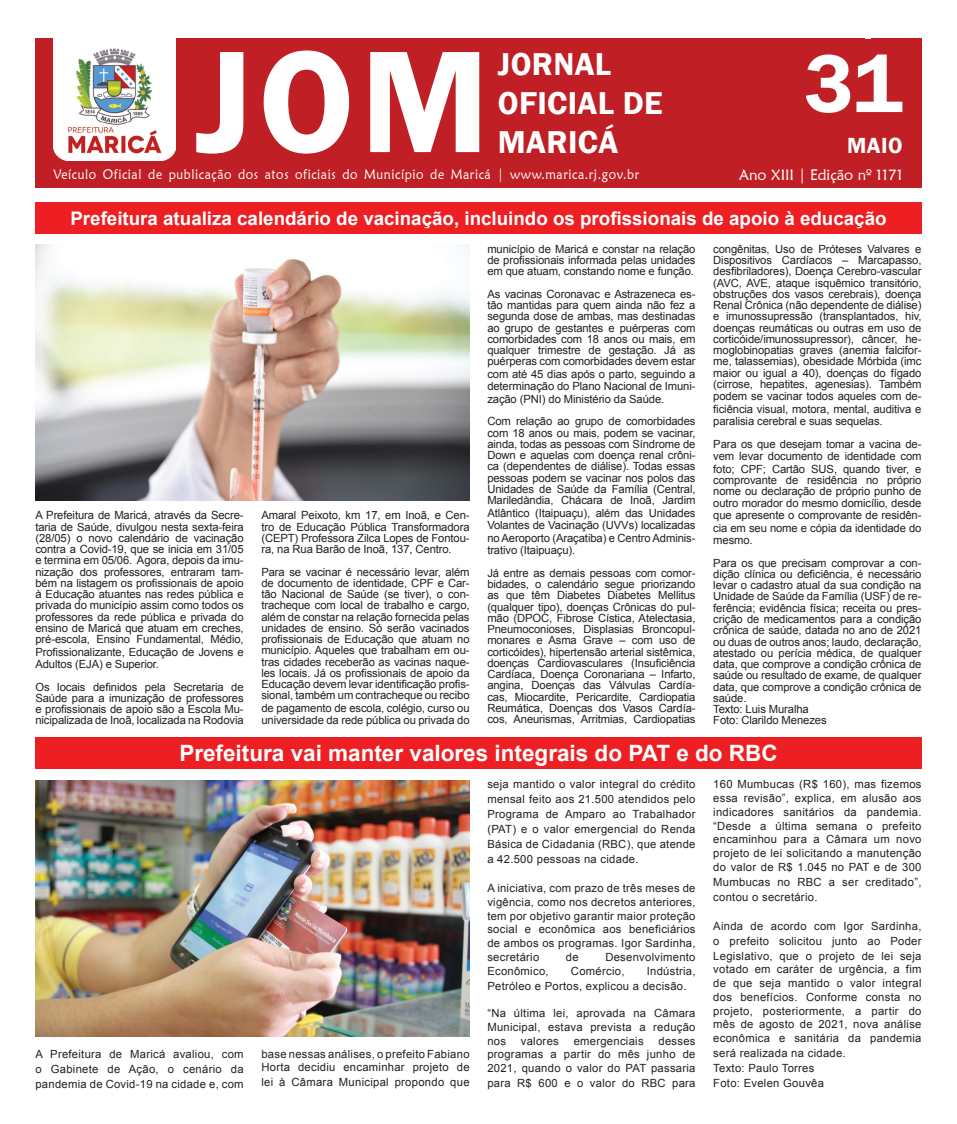
<style>
.page{position:relative;width:957px;height:1124px;background:#fff}
.page>*{position:absolute;margin:0;border:0;box-sizing:border-box;transform-origin:0 0}
.t1{font:600 150px "Franklin Gothic";color:#fff}
.t2{font:600 85px "Franklin Gothic";color:#fff}
.t3{font:600 32.5px/38.8px "Franklin Gothic";letter-spacing:.01em;color:#fff}
.t4{font:700 22.5px "Arial";color:#fff}
.t5{font:600 22.5px "Franklin Gothic";color:#fff}
.t6{font:700 18.75px "Arial";color:#fff}
.t7{font:15px "Maiandra GD";color:#fff}
.t8{font:13.75px "Maiandra GD";letter-spacing:.05em;color:#fff;scale:.9 1}
.t9{font:11.25px/11.2px "Arial";letter-spacing:-.01em;color:#231f20;text-align:justify}
.t10{font:11.25px/15px "Arial";letter-spacing:.025em;color:#231f20}
</style>
<div class="page">
<div style="left:870px;top:38px;width:51px;height:21px;background:#c02025"></div>
<div style="left:35px;top:38px;width:830px;height:21px;background:#c02025"></div>
<div style="left:35px;top:202px;width:886px;height:32px;background:#ee1f23"></div>
<div style="left:35px;top:736px;width:886px;height:32px;background:#ee1f23"></div>
<img style="left:35px;top:244px;width:435px;height:256px">
<img style="left:35px;top:780px;width:435px;height:255px">
<div style="left:35px;top:39px;width:886px;height:149px;background:#c02025"></div>
<img style="left:54px;top:38px;width:121px;height:123px">
<h1 class="t1" style="left:195px;top:9px;width:295px">JOM</h1>
<h3 class="t3" style="left:498px;top:45px;width:166px">JORNAL<br>OFICIAL DE<br>MARICÁ</h3>
<h2 class="t2" style="left:804px;top:31px;width:100px">31</h2>
<h3 class="t5" style="left:847px;top:131px;width:57px">MAIO</h3>
<p class="t8" style="left:54px;top:166px;width:652px">Veículo Oficial de publicação dos atos oficiais do Município de Maricá | www.marica.rj.gov.br</p>
<h3 class="t7" style="left:739px;top:166px;width:165px">Ano XIII | Edição nº 1171</h3>
<h3 class="t6" style="left:70px;top:206px;width:817px">Prefeitura atualiza calendário de vacinação, incluindo os profissionais de apoio à educação</h3>
<p class="t9" style="left:35px;top:509px;width:210px">A Prefeitura de Maricá, através da Secre&shy;taria de Saúde, divulgou nesta sexta-feira (28/05) o novo calendário de vacinação contra a Covid-19, que se inicia em 31/05 e termina em 05/06. Agora, depois da imu&shy;nização dos professores, entraram tam&shy;bém na listagem os profissionais de apoio à Educação atuantes nas redes pública e privada do município assim como todos os professores da rede pública e privada do ensino de Maricá que atuam em creches, pré-escola, Ensino Fundamental, Médio,</p>
<p class="t9" style="left:35px;top:645px;width:210px;line-height:12.5px">Profissionalizante, Educação de Jovens e<br>Adultos (EJA) e Superior.</p>
<p class="t9" style="left:35px;top:681px;width:210px">Os locais definidos pela Secretaria de Saúde para a imunização de professores e profissionais de apoio são a Escola Mu&shy;nicipalizada de Inoã, localizada na Rodovia</p>
<p class="t9" style="left:261px;top:509px;width:210px">Amaral Peixoto, km 17, em Inoã, e Cen&shy;tro de Educação Pública Transformadora (CEPT) Professora Zilca Lopes de Fontou&shy;ra, na Rua Barão de Inoã, 137, Centro.</p>
<p class="t9" style="left:261px;top:566px;width:210px">Para se vacinar é necessário levar, além de documento de identidade, CPF e Car&shy;tão Nacional de Saúde (se tiver), o con&shy;tracheque com local de trabalho e cargo, além de constar na relação fornecida pelas unidades de ensino. Só serão vacinados profissionais de Educação que atuam no município. Aqueles que trabalham em ou&shy;tras cidades receberão as vacinas naque&shy;les locais. Já os profissionais de apoio da Educação devem levar identificação profis&shy;sional, também um contracheque ou recibo</p>
<p class="t9" style="left:261px;top:701px;width:210px;line-height:12.5px">de pagamento de escola, colégio, curso ou universidade da rede pública ou privada do</p>
<p class="t9" style="left:487px;top:243px;width:210px">município de Maricá e constar na relação de profissionais informada pelas unidades em que atuam, constando nome e função.</p>
<p class="t9" style="left:487px;top:288px;width:210px">As vacinas Coronavac e Astrazeneca es&shy;tão mantidas para quem ainda não fez a segunda dose de ambas, mas destinadas ao grupo de gestantes e puérperas com comorbidades com 18 anos ou mais, em qualquer trimestre de gestação. Já as puérperas com comorbidades devem estar</p>
<p class="t9" style="left:487px;top:368px;width:210px;line-height:12.5px">com até 45 dias após o parto, seguindo a determinação do Plano Nacional de Imuni&shy;zação (PNI) do Ministério da Saúde.</p>
<p class="t9" style="left:487px;top:416px;width:210px">Com relação ao grupo de comorbidades com 18 anos ou mais, podem se vacinar, ainda, todas as pessoas com Síndrome de Down e aquelas com doença renal crôni&shy;ca (dependentes de diálise). Todas essas pessoas podem se vacinar nos polos das Unidades de Saúde da Família (Central, Mariledàndia, Chácara de Inoã, Jardim</p>
<p class="t9" style="left:487px;top:506px;width:210px;line-height:12.5px">Atlântico (Itaipuaçu), além das Unidades Volantes de Vacinação (UVVs) localizadas no Aeroporto (Araçatiba) e Centro Adminis&shy;trativo (Itaipuaçu).</p>
<p class="t9" style="left:487px;top:567px;width:210px">Já entre as demais pessoas com comor&shy;bidades, o calendário segue priorizando as que têm Diabetes Diabetes Mellitus (qualquer tipo), doenças Crônicas do pul&shy;mão (DPOC, Fibrose Cística, Atelectasia, Pneumoconioses, Displasias Broncopul&shy;monares e Asma Grave – com uso de corticóides), hipertensão arterial sistêmica, doenças Cardiovasculares (Insuficiência Cardíaca, Doença Coronariana – Infarto, angina, Doenças das Válvulas Cardía&shy;cas, Miocardite, Pericardite, Cardiopatia Reumática, Doenças dos Vasos Cardía&shy;cos, Aneurismas, Arritmias, Cardiopatias</p>
<p class="t9" style="left:713px;top:243px;width:210px">congênitas, Uso de Próteses Valvares e Dispositivos Cardíacos – Marcapasso, desfibriladores), Doença Cerebro-vascular (AVC, AVE, ataque isquêmico transitório, obstruções dos vasos cerebrais), doença Renal Crônica (não dependente de diálise) e imunossupressão (transplantados, hiv, doenças reumáticas ou outras em uso de corticóide/imunossupressor), câncer, he&shy;moglobinopatias graves (anemia falcifor&shy;me, talassemias), obesidade Mórbida (imc maior ou igual a 40), doenças do fígado (cirrose, hepatites, agenesias). Também</p>
<p class="t9" style="left:713px;top:390px;width:210px;line-height:12.5px">podem se vacinar todos aqueles com de&shy;ficiência visual, motora, mental, auditiva e paralisia cerebral e suas sequelas.</p>
<p class="t9" style="left:713px;top:438px;width:210px;line-height:12.5px">Para os que desejam tomar a vacina de&shy;vem levar documento de identidade com foto; CPF; Cartão SUS, quando tiver, e</p>
<p class="t9" style="left:713px;top:474px;width:210px">comprovante de residência no próprio nome ou declaração de próprio punho de outro morador do mesmo domicílio, desde</p>
<p class="t9" style="left:713px;top:509px;width:210px;line-height:12.5px">que apresente o comprovante de residên&shy;cia em seu nome e cópia da identidade do mesmo.</p>
<p class="t9" style="left:713px;top:557px;width:210px;text-align:left">Para os que precisam comprovar a con&shy;dição clínica ou deficiência, é necessário levar o cadastro atual da sua condição na Unidade de Saúde da Família (USF) de re&shy;ferência; evidência física; receita ou pres&shy;crição de medicamentos para a condição crônica de saúde, datada no ano de 2021 ou duas de outros anos; laudo, declaração, atestado ou perícia médica, de qualquer data, que comprove a condição crônica de saúde ou resultado de exame, de qualquer data, que comprove a condição crônica de saúde.<br>Texto: Luis Muralha<br>Foto: Clarildo Menezes</p>
<h3 class="t4" style="left:179px;top:737px;width:600px">Prefeitura vai manter valores integrais do PAT e do RBC</h3>
<p class="t9" style="left:35px;top:1046px;width:210px;line-height:15px">A Prefeitura de Maricá avaliou, com o Gabinete de Ação, o cenário da pandemia de Covid-19 na cidade e, com</p>
<p class="t10" style="left:261px;top:1046px;width:210px;line-height:13.8px">base nessas análises, o prefeito Fabiano<br>Horta decidiu encaminhar projeto de</p>
<p class="t10" style="left:261px;top:1074px;width:210px">lei à Câmara Municipal propondo que</p>
<p class="t9" style="left:487px;top:776px;width:210px;line-height:15px">seja mantido o valor integral do crédito mensal feito aos 21.500 atendidos pelo Programa de Amparo ao Trabalhador (PAT) e o valor emergencial do Renda Básica de Cidadania (RBC), que atende a 42.500 pessoas na cidade.</p>
<p class="t9" style="left:487px;top:881px;width:210px;line-height:13.8px">A iniciativa, com prazo de três meses de vigência, como nos decretos anteriores, tem por objetivo garantir maior proteção social e econômica aos beneficiários de ambos os programas. Igor Sardinha, secretário</p>
<p class="t9" style="left:566px;top:951px;width:14px">de</p>
<p class="t10" style="left:605px;top:949px;width:92px">Desenvolvimento</p>
<p class="t10" style="left:487px;top:963px;width:63px">Econômico,</p>
<p class="t10" style="left:571px;top:963px;width:55px">Comércio,</p>
<p class="t10" style="left:487px;top:963px;width:210px;text-indent:159px">Indústria,<br>Petróleo e Portos, explicou a decisão.</p>
<p class="t9" style="left:487px;top:1006px;width:210px;line-height:13.8px">“Na última lei, aprovada na Câmara Municipal, estava prevista a redução nos</p>
<p class="t9" style="left:487px;top:1033px;width:210px;line-height:13.8px;text-indent:171px">desses programas a partir do mês junho de 2021, quando o valor do PAT passaria</p>
<p class="t10" style="left:487px;top:1075px;width:210px">para R$ 600 e o valor do RBC para</p>
<p class="t10" style="left:521px;top:1033px;width:39px">valores</p>
<p class="t10" style="left:573px;top:1033px;width:71px">emergenciais</p>
<p class="t9" style="left:713px;top:777px;width:210px;line-height:13.8px">160 Mumbucas (R$ 160), mas fizemos essa revisão”, explica, em alusão aos indicadores sanitários da pandemia. “Desde a última semana o prefeito encaminhou para a Câmara um novo projeto de lei solicitando a manutenção do valor de R$ 1.045 no PAT e de 300</p>
<p class="t10" style="left:713px;top:874px;width:210px">Mumbucas no RBC a ser creditado”, contou o secretário.</p>
<p class="t9" style="left:713px;top:918px;width:210px;line-height:15px">Ainda de acordo com Igor Sardinha, o prefeito solicitou junto ao Poder Legislativo, que o projeto de lei seja</p>
<p class="t9" style="left:713px;top:962px;width:210px;line-height:13.8px">votado em caráter de urgência, a fim de que seja mantido o valor integral dos benefícios. Conforme consta no projeto, posteriormente, a partir do mês de agosto de 2021, nova análise econômica e sanitária da pandemia</p>
<p class="t10" style="left:713px;top:1045px;width:134px">será realizada na cidade.<br>Texto: Paulo Torres<br>Foto: Evelen Gouvêa</p>
</div>
